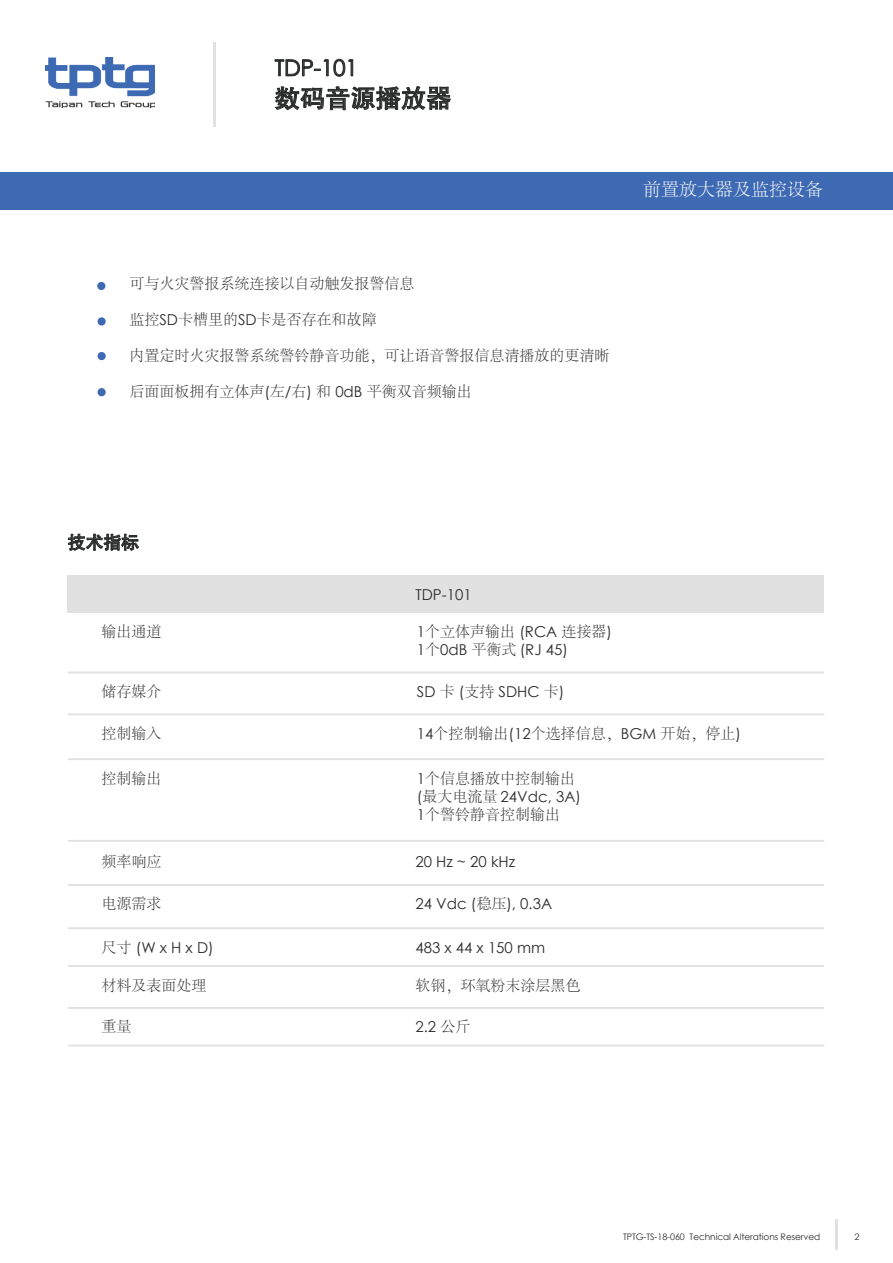
<style>
.page{position:relative;width:893px;height:1263px;background:#fff}
.page>*{position:absolute;margin:0;border:0;box-sizing:border-box;transform-origin:0 0}
.t1{font:25.5px "FZHTK GBK1 0";letter-spacing:-.01em;color:#2b2c2c}
.t2{font:22.5px "Century Gothic";letter-spacing:-.01em;color:#2b2c2c}
.t3{font:300 18px "Adobe Song Std";color:#fff}
.t4{font:18px "FZHTK GBK1 0";color:#2b2c2c}
.t5{font:300 15px "Adobe Song Std";color:#2b2c2c}
.t6{font:15px "Century Gothic";color:#2b2c2c}
.t7{font:9px "Century Gothic";letter-spacing:-.01em;color:#2b2c2c}
.s1{font-family:"Century Gothic";font-weight:400}
.s2{font-family:"Adobe Song Std";font-weight:300}
</style>
<div class="page">
<div style="left:0;top:172px;width:893px;height:37px;background:#3e6ab4"></div>
<img style="left:45px;top:58px;width:110px;height:49px">
<hr style="left:213px;top:43px;width:3px;height:84px;background:#e0e1e0">
<hr style="left:835px;top:1219px;width:3px;height:31px;background:#e0e1e0">
<div style="left:68px;top:576px;width:756px;height:37px;background:#e0e1e0"></div>
<hr style="left:68px;top:713px;width:756px;height:2px;background:#e0e1e0">
<hr style="left:68px;top:758px;width:756px;height:2px;background:#e0e1e0">
<hr style="left:68px;top:965px;width:756px;height:2px;background:#e0e1e0">
<hr style="left:68px;top:1007px;width:756px;height:2px;background:#e0e1e0">
<hr style="left:68px;top:1044px;width:756px;height:2px;background:#e0e1e0">
<hr style="left:68px;top:884px;width:756px;height:2px;background:#e0e1e0">
<hr style="left:68px;top:927px;width:756px;height:2px;background:#e0e1e0">
<hr style="left:68px;top:671px;width:756px;height:2px;background:#e0e1e0">
<hr style="left:68px;top:840px;width:756px;height:2px;background:#e0e1e0">
<svg style="left:68px;top:533px;width:71px;height:18px"></svg>
<div style="left:97px;top:282px;width:8px;height:8px;background:#3e6ab4;border-radius:50%"></div>
<div style="left:98px;top:317px;width:8px;height:8px;background:#3e6ab4;border-radius:50%"></div>
<div style="left:98px;top:352px;width:8px;height:8px;background:#3e6ab4;border-radius:50%"></div>
<div style="left:98px;top:388px;width:8px;height:8px;background:#3e6ab4;border-radius:50%"></div>
<svg style="left:274px;top:59px;width:177px;height:52px"></svg>
<h2 class="t2" style="left:275px;top:52px;width:85px">TDP-101</h2>
<h1 class="t1" style="left:275px;top:84px;width:178px">数码音源播放器</h1>
<p class="t5" style="left:129px;top:275px;width:286px">可与火灾警报系统连接以自动触发报警信息</p>
<p class="t5" style="left:129px;top:311px;width:249px">监控<span class="s1">SD</span>卡槽里的<span class="s1">SD</span>卡是否存在和故障</p>
<p class="t5" style="left:129px;top:347px;width:481px">内置定时火灾报警系统警铃静音功能，可让语音警报信息清播放的更清晰</p>
<p class="t5" style="left:129px;top:383px;width:344px">后面面板拥有立体声<span class="s1">(</span>左<span class="s1">/</span>右<span class="s1">)</span> 和 <span class="s1">0dB</span> 平衡双音频输出</p>
<p class="t3" style="left:643px;top:180px;width:182px">前置放大器及监控设备</p>
<p class="t4" style="left:68px;top:532px;width:73px">技术指标</p>
<p class="t6" style="left:415px;top:584px;width:58px">TDP-101</p>
<p class="t5" style="left:102px;top:624px;width:61px">输出通道</p>
<p class="t5" style="left:417px;top:624px;width:197px"><span class="s1">1</span>个立体声输出 <span class="s1">(RCA</span> 连接器<span class="s1">)</span></p>
<p class="t6" style="left:417px;top:639px;width:152px">1<span class="s2">个</span>0dB <span class="s2">平衡式</span> (RJ 45)</p>
<p class="t5" style="left:102px;top:684px;width:61px">储存媒介</p>
<p class="t5" style="left:102px;top:726px;width:61px">控制输入</p>
<p class="t5" style="left:102px;top:770px;width:61px">控制输出</p>
<p class="t5" style="left:102px;top:853px;width:61px">频率响应</p>
<p class="t6" style="left:417px;top:681px;width:149px">SD <span class="s2">卡</span> (<span class="s2">支持</span> SDHC <span class="s2">卡</span>)</p>
<p class="t5" style="left:417px;top:726px;width:325px"><span class="s1">14</span>个控制输出<span class="s1">(12</span>个选择信息，<span class="s1">BGM</span> 开始，停止<span class="s1">)</span></p>
<p class="t5" style="left:417px;top:770px;width:160px"><span class="s1">1</span>个信息播放中控制输出</p>
<p class="t6" style="left:417px;top:786px;width:166px">(<span class="s2">最大电流量</span> 24Vdc, 3A)</p>
<p class="t5" style="left:417px;top:806px;width:145px"><span class="s1">1</span>个警铃静音控制输出</p>
<p class="t6" style="left:415px;top:851px;width:101px">20 Hz ~ 20 kHz</p>
<p class="t5" style="left:102px;top:896px;width:61px">电源需求</p>
<p class="t6" style="left:415px;top:893px;width:138px">24 Vdc (<span class="s2">稳压</span>), 0.3A</p>
<p class="t6" style="left:102px;top:937px;width:114px"><span class="s2">尺寸</span> (W x H x D)</p>
<p class="t6" style="left:415px;top:937px;width:131px">483 x 44 x 150 mm</p>
<p class="t5" style="left:102px;top:977px;width:106px">材料及表面处理</p>
<p class="t5" style="left:102px;top:1019px;width:31px">重量</p>
<p class="t5" style="left:415px;top:977px;width:166px">软钢，环氧粉末涂层黑色</p>
<p class="t6" style="left:415px;top:1016px;width:56px">2.2 <span class="s2">公斤</span></p>
<p class="t7" style="left:623px;top:1230px;width:199px">TPTG-TS-18-060 Technical Alterations Reserved</p>
<p class="t7" style="left:854px;top:1230px;width:6px">2</p>
</div>
